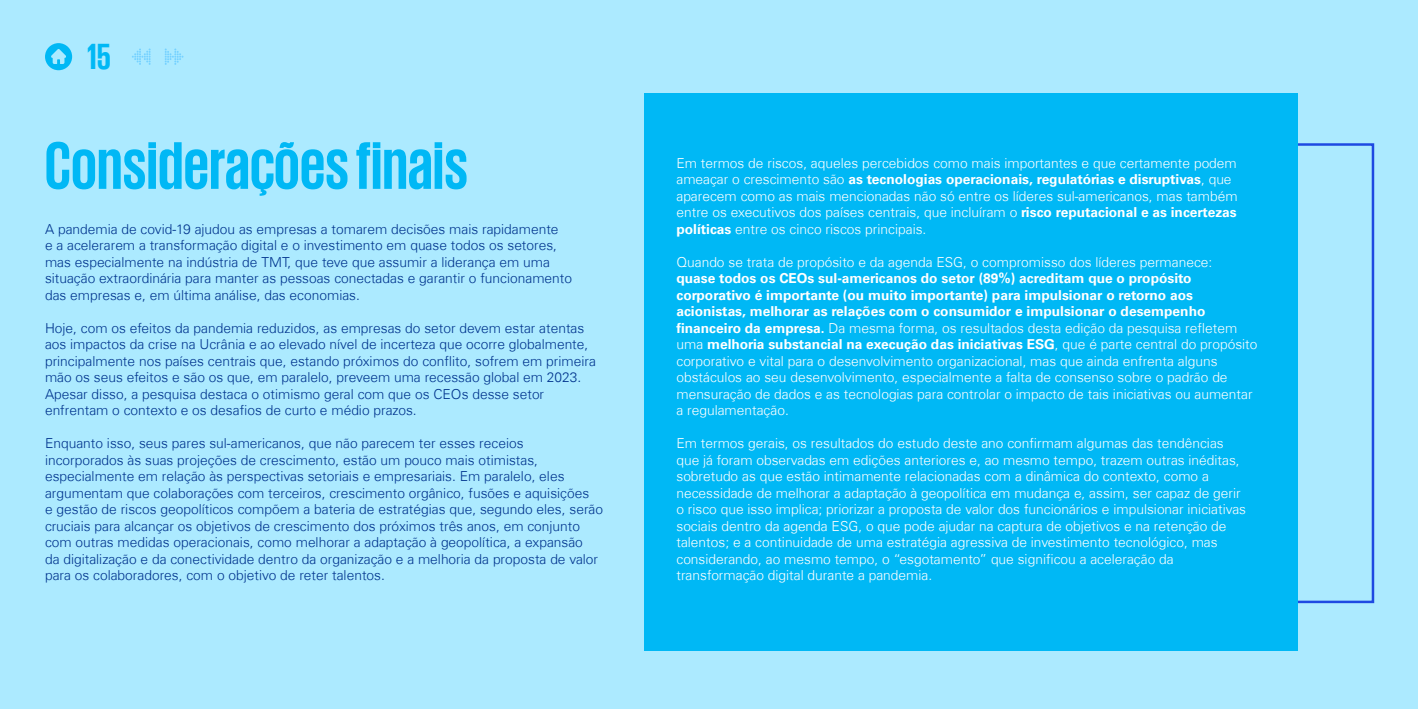
<style>
.page{position:relative;width:1418px;height:709px;background:#fff}
.page>*{position:absolute;margin:0;border:0;box-sizing:border-box;transform-origin:0 0}
.t1{font:700 68.75px "KPMG";color:#00b8f5}
.t2{font:700 37.5px "KPMG";color:#00b8f5}
.t3{font:300 13.75px/16.5px "Universfor KPMG";color:#fff}
.t4{font:300 13.75px/16.5px "Universfor KPMG";color:#00338d}
.s1{font-weight:700}
</style>
<div class="page">
<div style="left:0;top:0;width:1417px;height:709px;background:#aceaff"></div>
<div style="left:1225px;top:143px;width:149px;height:460px;border:2px solid #1e49e2"></div>
<div style="left:644px;top:93px;width:653px;height:557px;background:#00b8f5"></div>
<svg style="left:165px;top:48px;width:18px;height:17px"></svg>
<svg style="left:132px;top:48px;width:19px;height:17px"></svg>
<svg style="left:45px;top:43px;width:27px;height:27px"></svg>
<h2 class="t2" style="left:87px;top:38px;width:25px">15</h2>
<h1 class="t1" style="left:45px;top:131px;width:425px">Considerações finais</h1>
<p class="t4" style="left:45px;top:221px;width:528px">A pandemia de covid-19 ajudou as empresas a tomarem decisões mais rapidamente<br>e a acelerarem a transformação digital e o investimento em quase todos os setores, mas especialmente na indústria de TMT, que teve que assumir a liderança em uma situação extraordinária para manter as pessoas conectadas e garantir o funcionamento das empresas e, em última análise, das economias.</p>
<p class="t4" style="left:45px;top:320px;width:552px">Hoje, com os efeitos da pandemia reduzidos, as empresas do setor devem estar atentas aos impactos da crise na Ucrânia e ao elevado nível de incerteza que ocorre globalmente, principalmente nos países centrais que, estando próximos do conflito, sofrem em primeira mão os seus efeitos e são os que, em paralelo, preveem uma recessão global em 2023.<br>Apesar disso, a pesquisa destaca o otimismo geral com que os CEOs desse setor enfrentam o contexto e os desafios de curto e médio prazos.</p>
<p class="t4" style="left:45px;top:435px;width:559px">Enquanto isso, seus pares sul-americanos, que não parecem ter esses receios incorporados às suas projeções de crescimento, estão um pouco mais otimistas, especialmente em relação às perspectivas setoriais e empresariais. Em paralelo, eles argumentam que colaborações com terceiros, crescimento orgânico, fusões e aquisições<br>e gestão de riscos geopolíticos compõem a bateria de estratégias que, segundo eles, serão cruciais para alcançar os objetivos de crescimento dos próximos três anos, em conjunto com outras medidas operacionais, como melhorar a adaptação à geopolítica, a expansão<br>da digitalização e da conectividade dentro da organização e a melhoria da proposta de valor para os colaboradores, com o objetivo de reter talentos.</p>
<p class="t3" style="left:676px;top:154px;width:562px">Em termos de riscos, aqueles percebidos como mais importantes e que certamente podem ameaçar o crescimento são <span class="s1">as tecnologias operacionais, regulatórias e disruptivas</span>, que aparecem como as mais mencionadas não só entre os líderes sul-americanos, mas também entre os executivos dos países centrais, que incluíram o <span class="s1">risco reputacional e as incertezas políticas</span> entre os cinco riscos principais.</p>
<p class="t3" style="left:676px;top:253px;width:537px">Quando se trata de propósito e da agenda ESG, o compromisso dos líderes permanece:</p>
<p class="t3" style="left:676px;top:270px;width:582px"><span class="s1">quase todos os CEOs sul-americanos do setor (89%) acreditam que o propósito corporativo é importante (ou muito importante) para impulsionar o retorno aos acionistas, melhorar as relações com o consumidor e impulsionar o desempenho financeiro da empresa.</span> Da mesma forma, os resultados desta edição da pesquisa refletem uma <span class="s1">melhoria substancial na execução das iniciativas ESG</span>, que é parte central do propósito corporativo e vital para o desenvolvimento organizacional, mas que ainda enfrenta alguns obstáculos ao seu desenvolvimento, especialmente a falta de consenso sobre o padrão de mensuração de dados e as tecnologias para controlar o impacto de tais iniciativas ou aumentar a regulamentação.</p>
<p class="t3" style="left:676px;top:435px;width:571px">Em termos gerais, os resultados do estudo deste ano confirmam algumas das tendências que já foram observadas em edições anteriores e, ao mesmo tempo, trazem outras inéditas, sobretudo as que estão intimamente relacionadas com a dinâmica do contexto, como a necessidade de melhorar a adaptação à geopolítica em mudança e, assim, ser capaz de gerir o risco que isso implica; priorizar a proposta de valor dos funcionários e impulsionar iniciativas sociais dentro da agenda ESG, o que pode ajudar na captura de objetivos e na retenção de talentos; e a continuidade de uma estratégia agressiva de investimento tecnológico, mas considerando, ao mesmo tempo, o “esgotamento” que significou a aceleração da transformação digital durante a pandemia.</p>
</div>
